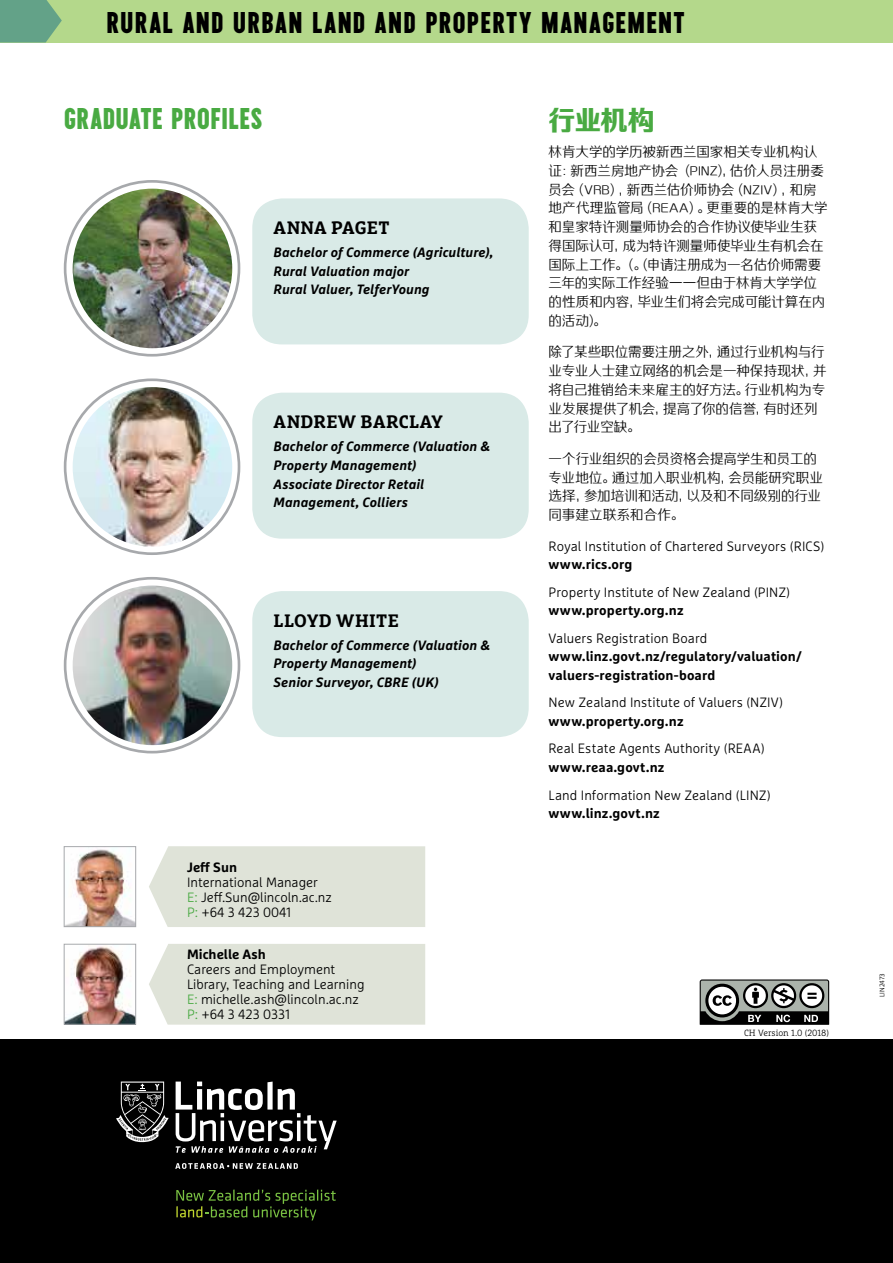
<style>
.page{position:relative;width:893px;height:1263px;background:#fff}
.page>*{position:absolute;margin:0;border:0;box-sizing:border-box;transform-origin:0 0}
.t1{font:30px "Duotone";letter-spacing:.02em;color:#000}
.t2{font:30px "Duotone";letter-spacing:-.005em;color:#49aa42}
.t3{font:27px "Tensentype Zhi Hei J W5";color:#49aa42}
.t4{font:700 18px "Marselis Slab Pro";letter-spacing:.015em;color:#000}
.t5{font:13.5px/18.8px "Tensentype Zhi Hei J W1";letter-spacing:-.005em;color:#000}
.t6{font:300 13.5px/15px "Marselis Pro";color:#000}
.t7{font:italic 700 13.5px/18.8px "Marselis Pro";letter-spacing:.015em;color:#000}
.t8{font:700 13.5px/18.8px "Marselis Pro";letter-spacing:.005em;color:#000}
.t9{font:300 9px "Marselis Slab Pro";color:#000}
.t10{font:300 6.75px "Marselis Pro";letter-spacing:.02em;color:#000}
.s1{color:#49aa42}
</style>
<div class="page">
<div style="left:0;top:0;width:893px;height:43px;background:#b4d88b"></div>
<svg style="left:0;top:0;width:62px;height:43px;background:#6ea988"></svg>
<svg style="left:65px;top:181px;width:174px;height:174px"></svg>
<img style="left:73px;top:189px;width:159px;height:159px;border-radius:80px">
<div style="left:252px;top:198px;width:277px;height:146px;background:#d9eae7;border-radius:30px"></div>
<svg style="left:65px;top:380px;width:174px;height:174px"></svg>
<img style="left:73px;top:387px;width:159px;height:160px;border-radius:80px">
<div style="left:252px;top:393px;width:277px;height:146px;background:#d9eae7;border-radius:30px"></div>
<svg style="left:65px;top:578px;width:174px;height:174px"></svg>
<img style="left:73px;top:585px;width:159px;height:160px;border-radius:80px">
<div style="left:252px;top:591px;width:277px;height:146px;background:#d9eae7;border-radius:30px"></div>
<div style="left:0;top:1040px;width:893px;height:223px;background:#000"></div>
<svg style="left:176px;top:1189px;width:160px;height:31px"></svg>
<svg style="left:176px;top:1081px;width:161px;height:72px"></svg>
<svg style="left:116px;top:1081px;width:53px;height:62px"></svg>
<svg style="left:175px;top:1163px;width:123px;height:6px"></svg>
<div style="left:149px;top:944px;width:276px;height:81px;background:#dfe3d8"></div>
<img style="left:66px;top:946px;width:68px;height:77px">
<div style="left:64px;top:944px;width:72px;height:81px;border:1px solid #a7a9ac"></div>
<svg style="left:700px;top:979px;width:129px;height:46px"></svg>
<div style="left:149px;top:846px;width:276px;height:81px;background:#dfe3d8"></div>
<img style="left:66px;top:849px;width:68px;height:76px">
<div style="left:64px;top:846px;width:72px;height:81px;border:1px solid #a7a9ac"></div>
<h1 class="t1" style="left:106px;top:6px;width:580px">RURAL AND URBAN LAND AND PROPERTY MANAGEMENT</h1>
<h1 class="t2" style="left:64px;top:102px;width:200px">GRADUATE PROFILES</h1>
<h3 class="t4" style="left:274px;top:216px;width:117px">ANNA PAGET</h3>
<p class="t7" style="left:274px;top:243px;width:221px">Bachelor of Commerce (Agriculture),<br>Rural Valuation major<br>Rural Valuer, TelferYoung</p>
<h3 class="t4" style="left:274px;top:411px;width:171px">ANDREW BARCLAY</h3>
<p class="t7" style="left:274px;top:437px;width:218px">Bachelor of Commerce (Valuation &amp;<br>Property Management)<br>Associate Director Retail<br>Management, Colliers</p>
<h3 class="t4" style="left:274px;top:609px;width:127px">LLOYD WHITE</h3>
<p class="t7" style="left:274px;top:635px;width:218px">Bachelor of Commerce (Valuation &amp;<br>Property Management)<br>Senior Surveyor, CBRE (UK)</p>
<p class="t8" style="left:187px;top:857px;width:51px">Jeff Sun</p>
<p class="t6" style="left:187px;top:874px;width:146px">International Manager<br><span class="s1">E:</span> Jeff.Sun@lincoln.ac.nz<br><span class="s1">P:</span> +64 3 423 0041</p>
<p class="t8" style="left:187px;top:944px;width:80px">Michelle Ash</p>
<p class="t6" style="left:187px;top:961px;width:179px">Careers and Employment<br>Library, Teaching and Learning<br><span class="s1">E:</span> michelle.ash@lincoln.ac.nz<br><span class="s1">P:</span> +64 3 423 0331</p>
<h2 class="t3" style="left:549px;top:102px;width:108px">行业机构</h2>
<p class="t5" style="left:549px;top:142px;width:281px">林肯大学的学历被新西兰国家相关专业机构认证：新西兰房地产协会 (PINZ)，估价人员注册委员会（VRB），新西兰估价师协会（NZIV），和房地产代理监管局（REAA）。更重要的是林肯大学和皇家特许测量师协会的合作协议使毕业生获得国际认可，成为特许测量师使毕业生有机会在国际上工作。（。(申请注册成为一名估价师需要三年的实际工作经验——但由于林肯大学学位的性质和内容，毕业生们将会完成可能计算在内的活动)。</p>
<p class="t5" style="left:549px;top:342px;width:280px">除了某些职位需要注册之外，通过行业机构与行业专业人士建立网络的机会是一种保持现状，并将自己推销给未来雇主的好方法。行业机构为专业发展提供了机会，提高了你的信誉，有时还列出了行业空缺。</p>
<p class="t5" style="left:549px;top:448px;width:276px">一个行业组织的会员资格会提高学生和员工的专业地位。通过加入职业机构，会员能研究职业选择，参加培训和活动，以及和不同级别的行业同事建立联系和合作。</p>
<p class="t6" style="left:549px;top:538px;width:277px">Royal Institution of Chartered Surveyors (RICS)</p>
<p class="t8" style="left:549px;top:555px;width:85px">www.rics.org</p>
<p class="t6" style="left:549px;top:584px;width:243px">Property Institute of New Zealand (PINZ)</p>
<p class="t8" style="left:549px;top:601px;width:136px">www.property.org.nz</p>
<p class="t6" style="left:549px;top:630px;width:160px">Valuers Registration Board</p>
<p class="t8" style="left:549px;top:647px;width:255px">www.linz.govt.nz/regulatory/valuation/ valuers-registration-board</p>
<p class="t6" style="left:549px;top:695px;width:236px">New Zealand Institute of Valuers (NZIV)</p>
<p class="t8" style="left:549px;top:712px;width:136px">www.property.org.nz</p>
<p class="t6" style="left:549px;top:741px;width:218px">Real Estate Agents Authority (REAA)</p>
<p class="t8" style="left:549px;top:758px;width:117px">www.reaa.govt.nz</p>
<p class="t6" style="left:549px;top:787px;width:224px">Land Information New Zealand (LINZ)</p>
<p class="t8" style="left:549px;top:804px;width:113px">www.linz.govt.nz</p>
<p class="t9" style="left:744px;top:1027px;width:87px">CH Version 1.0 (2018)</p>
<p class="t10" style="left:878px;top:997px;width:26px;rotate:-90deg">LIN2473</p>
</div>
